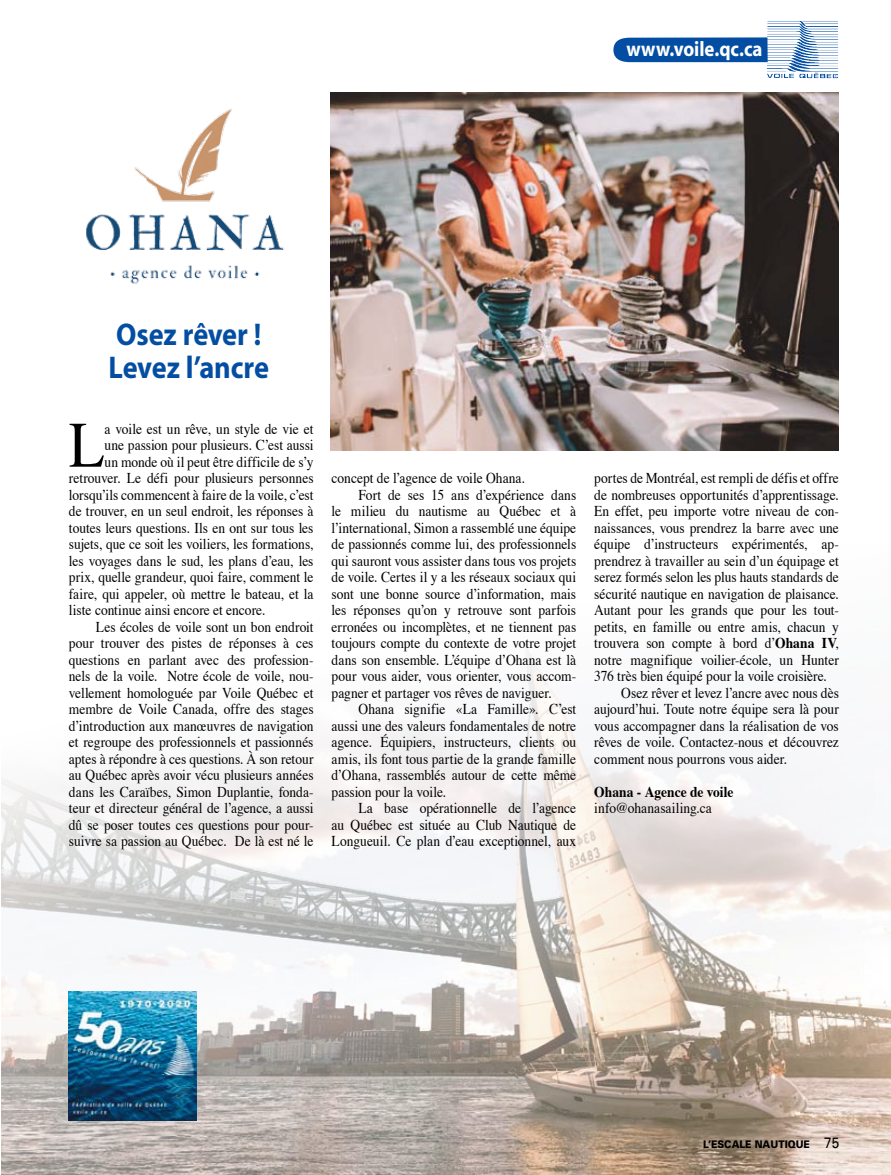
<style>
.page{position:relative;width:891px;height:1175px;background:#fff}
.page>*{position:absolute;margin:0;border:0;box-sizing:border-box;transform-origin:0 0}
.t1{font:64.95px "Times";color:#000;scale:.9 1}
.t2{font:700 31.5px/33px "Myriad";letter-spacing:-.005em;color:#034ea2;scale:.9 1}
.t3{font:700 21px "Myriad";color:#fff;scale:.9 1}
.t4{font:15px "Times";color:#000;scale:.9 1}
.t5{font:700 15px "Times";color:#000;scale:.9 1}
.t6{font:900 10.5px "Univers";color:#000;scale:.9 1}
.s1{font-weight:700}
.s2{font-weight:400;font-size:15px}
</style>
<div class="page">
<img style="left:1px;top:648px;width:890px;height:526px">
<svg style="left:613px;top:37px;width:155px;height:25px;background:#0e56a6"></svg>
<img style="left:767px;top:21px;width:71px;height:6px">
<img style="left:87px;top:109px;width:197px;height:175px">
<img style="left:69px;top:991px;width:128px;height:129px">
<img style="left:330px;top:92px;width:509px;height:358px">
<h3 class="t3" style="left:626px;top:38px;width:153px">www.voile.qc.ca</h3>
<h2 class="t2" style="left:108px;top:319px;width:180px">Osez rêver !<br>Levez l’ancre</h2>
<h1 class="t1" style="left:69px;top:384px;width:41px">L</h1>
<p class="t4" style="left:105px;top:414px;width:234px">a voile est un rêve, un style de vie et</p>
<p class="t4" style="left:105px;top:431px;width:234px">une passion pour plusieurs. C’est aussi</p>
<p class="t4" style="left:105px;top:447px;width:234px">un monde où il peut être difficile de s’y</p>
<p class="t4" style="left:69px;top:464px;width:273px">retrouver. Le défi pour plusieurs personnes</p>
<p class="t4" style="left:69px;top:480px;width:273px">lorsqu’ils commencent à faire de la voile, c’est</p>
<p class="t4" style="left:69px;top:497px;width:273px">de trouver, en un seul endroit, les réponses à</p>
<p class="t4" style="left:69px;top:513px;width:273px">toutes leurs questions. Ils en ont sur tous les</p>
<p class="t4" style="left:69px;top:530px;width:273px">sujets, que ce soit les voiliers, les formations,</p>
<p class="t4" style="left:69px;top:546px;width:273px">les voyages dans le sud, les plans d’eau, les</p>
<p class="t4" style="left:69px;top:563px;width:273px">prix, quelle grandeur, quoi faire, comment le</p>
<p class="t4" style="left:69px;top:579px;width:273px">faire, qui appeler, où mettre le bateau, et la</p>
<p class="t4" style="left:69px;top:596px;width:220px">liste continue ainsi encore et encore.</p>
<p class="t4" style="left:96px;top:612px;width:243px">Les écoles de voile sont un bon endroit</p>
<p class="t4" style="left:69px;top:629px;width:273px">pour trouver des pistes de réponses à ces</p>
<p class="t4" style="left:69px;top:645px;width:273px">questions en parlant avec des profession-</p>
<p class="t4" style="left:69px;top:662px;width:273px">nels de la voile. Notre école de voile, nou-</p>
<p class="t4" style="left:69px;top:678px;width:273px">vellement homologuée par Voile Québec et</p>
<p class="t4" style="left:69px;top:695px;width:273px">membre de Voile Canada, offre des stages</p>
<p class="t4" style="left:69px;top:711px;width:273px">d’introduction aux manœuvres de navigation</p>
<p class="t4" style="left:69px;top:728px;width:273px">et regroupe des professionnels et passionnés</p>
<p class="t4" style="left:69px;top:744px;width:273px">aptes à répondre à ces questions. À son retour</p>
<p class="t4" style="left:69px;top:761px;width:273px">au Québec après avoir vécu plusieurs années</p>
<p class="t4" style="left:69px;top:777px;width:273px">dans les Caraïbes, Simon Duplantie, fonda-</p>
<p class="t4" style="left:69px;top:794px;width:273px">teur et directeur général de l’agence, a aussi</p>
<p class="t4" style="left:69px;top:810px;width:273px">dû se poser toutes ces questions pour pour-</p>
<p class="t4" style="left:69px;top:827px;width:273px">suivre sa passion au Québec. De là est né le</p>
<p class="t4" style="left:332px;top:464px;width:216px">concept de l’agence de voile Ohana.</p>
<p class="t4" style="left:359px;top:480px;width:243px">Fort de ses 15 ans d’expérience dans</p>
<p class="t4" style="left:332px;top:497px;width:273px">le milieu du nautisme au Québec et à</p>
<p class="t4" style="left:332px;top:513px;width:273px">l’international, Simon a rassemblé une équipe</p>
<p class="t4" style="left:332px;top:530px;width:273px">de passionnés comme lui, des professionnels</p>
<p class="t4" style="left:332px;top:546px;width:273px">qui sauront vous assister dans tous vos projets</p>
<p class="t4" style="left:332px;top:563px;width:273px">de voile. Certes il y a les réseaux sociaux qui</p>
<p class="t4" style="left:332px;top:579px;width:273px">sont une bonne source d’information, mais</p>
<p class="t4" style="left:332px;top:596px;width:273px">les réponses qu’on y retrouve sont parfois</p>
<p class="t4" style="left:332px;top:612px;width:273px">erronées ou incomplètes, et ne tiennent pas</p>
<p class="t4" style="left:332px;top:629px;width:273px">toujours compte du contexte de votre projet</p>
<p class="t4" style="left:332px;top:645px;width:273px">dans son ensemble. L’équipe d’Ohana est là</p>
<p class="t4" style="left:332px;top:662px;width:273px">pour vous aider, vous orienter, vous accom-</p>
<p class="t4" style="left:332px;top:678px;width:246px">pagner et partager vos rêves de naviguer.</p>
<p class="t4" style="left:359px;top:695px;width:243px">Ohana signifie «La Famille». C’est</p>
<p class="t4" style="left:332px;top:711px;width:273px">aussi une des valeurs fondamentales de notre</p>
<p class="t4" style="left:332px;top:728px;width:273px">agence. Équipiers, instructeurs, clients ou</p>
<p class="t4" style="left:332px;top:744px;width:273px">amis, ils font tous partie de la grande famille</p>
<p class="t4" style="left:332px;top:761px;width:273px">d’Ohana, rassemblés autour de cette même</p>
<p class="t4" style="left:332px;top:777px;width:129px">passion pour la voile.</p>
<p class="t4" style="left:359px;top:794px;width:243px">La base opérationnelle de l’agence</p>
<p class="t4" style="left:332px;top:810px;width:273px">au Québec est située au Club Nautique de</p>
<p class="t4" style="left:332px;top:827px;width:273px">Longueuil. Ce plan d’eau exceptionnel, aux</p>
<p class="t4" style="left:594px;top:464px;width:273px">portes de Montréal, est rempli de défis et offre</p>
<p class="t4" style="left:594px;top:480px;width:273px">de nombreuses opportunités d’apprentissage.</p>
<p class="t4" style="left:594px;top:497px;width:273px">En effet, peu importe votre niveau de con-</p>
<p class="t4" style="left:594px;top:513px;width:273px">naissances, vous prendrez la barre avec une</p>
<p class="t4" style="left:594px;top:530px;width:273px">équipe d’instructeurs expérimentés, ap-</p>
<p class="t4" style="left:594px;top:546px;width:273px">prendrez à travailler au sein d’un équipage et</p>
<p class="t4" style="left:594px;top:563px;width:273px">serez formés selon les plus hauts standards de</p>
<p class="t4" style="left:594px;top:579px;width:273px">sécurité nautique en navigation de plaisance.</p>
<p class="t4" style="left:594px;top:596px;width:273px">Autant pour les grands que pour les tout-</p>
<p class="t4" style="left:594px;top:612px;width:273px">petits, en famille ou entre amis, chacun y</p>
<p class="t4" style="left:594px;top:629px;width:273px">trouvera son compte à bord d’<span class="s1">Ohana IV</span>,</p>
<p class="t4" style="left:594px;top:645px;width:273px">notre magnifique voilier-école, un Hunter</p>
<p class="t4" style="left:594px;top:662px;width:260px">376 très bien équipé pour la voile croisière.</p>
<p class="t4" style="left:621px;top:678px;width:243px">Osez rêver et levez l’ancre avec nous dès</p>
<p class="t4" style="left:594px;top:695px;width:273px">aujourd’hui. Toute notre équipe sera là pour</p>
<p class="t4" style="left:594px;top:711px;width:273px">vous accompagner dans la réalisation de vos</p>
<p class="t4" style="left:594px;top:728px;width:273px">rêves de voile. Contactez-nous et découvrez</p>
<p class="t4" style="left:594px;top:744px;width:216px">comment nous pourrons vous aider.</p>
<p class="t5" style="left:594px;top:777px;width:156px">Ohana - Agence de voile</p>
<p class="t4" style="left:594px;top:794px;width:132px">info@ohanasailing.ca</p>
<p class="t6" style="left:703px;top:1138px;width:153px">L’ESCALE NAUTIQUE <span class="s2">75</span></p>
</div>
